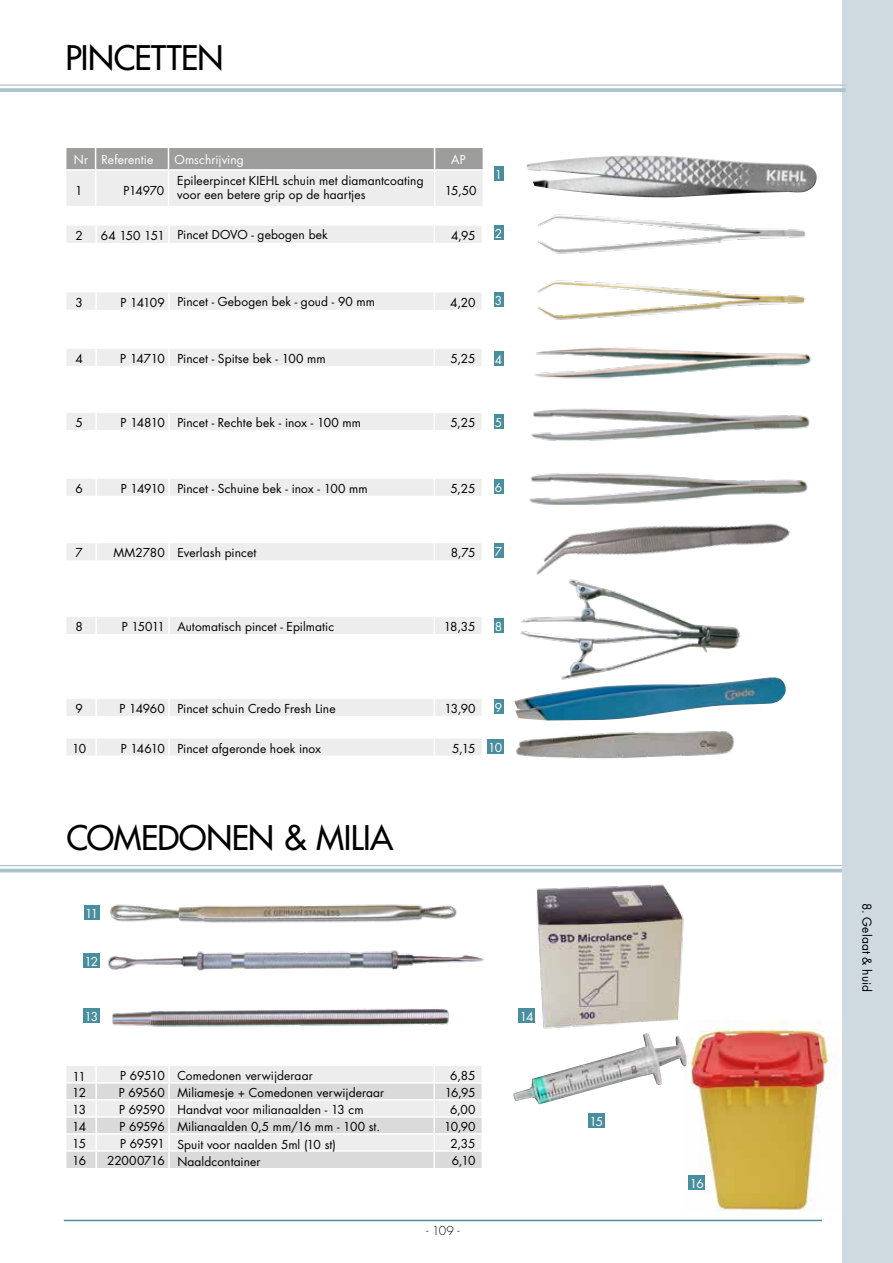
<style>
.page{position:relative;width:893px;height:1263px;background:#fff}
.page>*{position:absolute;margin:0;border:0;box-sizing:border-box;transform-origin:0 0}
.t1{font:500 33px "Futura Std";letter-spacing:-.015em;color:#000}
.t2{font:12px/17px "Futura Std";letter-spacing:.005em;color:#000}
.t3{font:12px "Futura Std";letter-spacing:.005em;color:#fff}
.t4{font:12px "Futura Std";letter-spacing:-.015em;color:#000}
.t5{font:300 12px "Futura Std";color:#000}
</style>
<div class="page">
<hr style="left:64px;top:1220px;width:758px;height:1px;background:#498e9c">
<div style="left:842px;top:0;width:51px;height:1263px;background:#cedae0"></div>
<img style="left:536px;top:884px;width:148px;height:145px">
<img style="left:687px;top:1021px;width:152px;height:190px">
<hr style="left:0;top:84px;width:846px;height:2px;background:#acc3cb">
<svg style="left:0;top:88px;width:846px;height:4px;background:#b0c6cd"></svg>
<hr style="left:0;top:865px;width:842px;height:1px;background:#acc3cb">
<hr style="left:0;top:869px;width:842px;height:3px;background:#acc3cb">
<img style="left:536px;top:504px;width:254px;height:70px">
<img style="left:531px;top:408px;width:279px;height:33px">
<img style="left:534px;top:347px;width:278px;height:32px">
<img style="left:529px;top:473px;width:279px;height:31px">
<img style="left:520px;top:574px;width:221px;height:103px">
<img style="left:537px;top:214px;width:269px;height:106px">
<img style="left:514px;top:677px;width:272px;height:41px">
<img style="left:516px;top:718px;width:218px;height:41px">
<div style="left:487px;top:739px;width:17px;height:15px;background:#498e9c"></div>
<div style="left:494px;top:699px;width:10px;height:15px;background:#498e9c"></div>
<div style="left:494px;top:618px;width:10px;height:15px;background:#498e9c"></div>
<div style="left:494px;top:543px;width:10px;height:15px;background:#498e9c"></div>
<div style="left:494px;top:479px;width:10px;height:15px;background:#498e9c"></div>
<div style="left:494px;top:414px;width:10px;height:15px;background:#498e9c"></div>
<div style="left:494px;top:351px;width:10px;height:15px;background:#498e9c"></div>
<div style="left:494px;top:292px;width:10px;height:15px;background:#498e9c"></div>
<div style="left:494px;top:225px;width:10px;height:15px;background:#498e9c"></div>
<div style="left:494px;top:166px;width:10px;height:15px;background:#498e9c"></div>
<svg style="left:66px;top:148px;width:417px;height:58px;background:#cfcfcf"></svg>
<hr style="left:95px;top:171px;width:1px;height:35px;background:#fff">
<hr style="left:168px;top:171px;width:1px;height:35px;background:#fff">
<hr style="left:434px;top:171px;width:1px;height:35px;background:#fff">
<hr style="left:66px;top:169px;width:30px;height:2px;background:#fff">
<hr style="left:96px;top:169px;width:72px;height:2px;background:#fff">
<hr style="left:168px;top:169px;width:267px;height:2px;background:#fff">
<hr style="left:435px;top:169px;width:48px;height:2px;background:#fff">
<div style="left:66px;top:293px;width:416px;height:17px;background:#ededed"></div>
<div style="left:66px;top:226px;width:416px;height:17px;background:#ededed"></div>
<div style="left:66px;top:349px;width:416px;height:17px;background:#ededed"></div>
<div style="left:66px;top:413px;width:416px;height:17px;background:#ededed"></div>
<div style="left:66px;top:479px;width:416px;height:17px;background:#ededed"></div>
<div style="left:66px;top:543px;width:416px;height:17px;background:#ededed"></div>
<div style="left:66px;top:617px;width:416px;height:17px;background:#ededed"></div>
<div style="left:66px;top:699px;width:416px;height:17px;background:#ededed"></div>
<div style="left:66px;top:739px;width:416px;height:16px;background:#ededed"></div>
<svg style="left:66px;top:1066px;width:416px;height:102px;background:#e3e3e3"></svg>
<hr style="left:66px;top:1082px;width:30px;height:2px;background:#fff">
<hr style="left:96px;top:1082px;width:73px;height:2px;background:#fff">
<hr style="left:169px;top:1082px;width:265px;height:2px;background:#fff">
<hr style="left:434px;top:1082px;width:48px;height:2px;background:#fff">
<hr style="left:66px;top:1099px;width:30px;height:2px;background:#fff">
<hr style="left:96px;top:1099px;width:73px;height:2px;background:#fff">
<hr style="left:169px;top:1099px;width:265px;height:2px;background:#fff">
<hr style="left:434px;top:1099px;width:48px;height:2px;background:#fff">
<hr style="left:66px;top:1116px;width:30px;height:2px;background:#fff">
<hr style="left:96px;top:1116px;width:73px;height:2px;background:#fff">
<hr style="left:169px;top:1116px;width:265px;height:2px;background:#fff">
<hr style="left:434px;top:1116px;width:48px;height:2px;background:#fff">
<hr style="left:66px;top:1133px;width:30px;height:2px;background:#fff">
<hr style="left:96px;top:1133px;width:73px;height:2px;background:#fff">
<hr style="left:169px;top:1133px;width:265px;height:2px;background:#fff">
<hr style="left:434px;top:1133px;width:48px;height:2px;background:#fff">
<hr style="left:66px;top:1150px;width:30px;height:2px;background:#fff">
<hr style="left:96px;top:1150px;width:73px;height:2px;background:#fff">
<hr style="left:169px;top:1150px;width:265px;height:2px;background:#fff">
<hr style="left:434px;top:1150px;width:48px;height:2px;background:#fff">
<div style="left:84px;top:905px;width:16px;height:15px;background:#498e9c"></div>
<div style="left:83px;top:953px;width:17px;height:15px;background:#498e9c"></div>
<div style="left:83px;top:1008px;width:17px;height:15px;background:#498e9c"></div>
<div style="left:518px;top:1008px;width:17px;height:15px;background:#498e9c"></div>
<div style="left:689px;top:1174px;width:16px;height:15px;background:#498e9c"></div>
<div style="left:588px;top:1113px;width:17px;height:15px;background:#498e9c"></div>
<img style="left:112px;top:1008px;width:337px;height:19px">
<img style="left:108px;top:950px;width:376px;height:21px">
<img style="left:111px;top:904px;width:346px;height:19px">
<img style="left:514px;top:1033px;width:173px;height:71px">
<img style="left:526px;top:155px;width:291px;height:43px">
<h1 class="t1" style="left:65px;top:37px;width:160px">PINCETTEN</h1>
<p class="t3" style="left:74px;top:152px;width:81px">Nr Referentie</p>
<p class="t3" style="left:174px;top:152px;width:71px">Omschrijving</p>
<p class="t3" style="left:451px;top:152px;width:16px">AP</p>
<p class="t2" style="left:177px;top:173px;width:248px;line-height:14.4px">Epileerpincet KIEHL schuin met diamantcoating voor een betere grip op de haartjes</p>
<p class="t2" style="left:75px;top:182px;width:9px">1</p>
<p class="t2" style="left:124px;top:182px;width:42px">P14970</p>
<p class="t2" style="left:445px;top:182px;width:33px">15,50</p>
<p class="t2" style="left:177px;top:226px;width:152px">Pincet DOVO - gebogen bek</p>
<p class="t2" style="left:75px;top:227px;width:9px">2</p>
<p class="t2" style="left:101px;top:227px;width:65px">64 150 151</p>
<p class="t2" style="left:451px;top:227px;width:26px">4,95</p>
<p class="t3" style="left:495px;top:167px;width:9px">1</p>
<p class="t3" style="left:495px;top:226px;width:9px">2</p>
<p class="t2" style="left:177px;top:293px;width:199px">Pincet - Gebogen bek - goud - 90 mm</p>
<p class="t2" style="left:75px;top:294px;width:9px">3</p>
<p class="t2" style="left:121px;top:294px;width:46px">P 14109</p>
<p class="t2" style="left:450px;top:294px;width:27px">4,20</p>
<p class="t3" style="left:495px;top:293px;width:9px">3</p>
<p class="t2" style="left:177px;top:350px;width:150px">Pincet - Spitse bek - 100 mm</p>
<p class="t2" style="left:75px;top:350px;width:9px">4</p>
<p class="t2" style="left:120px;top:350px;width:46px">P 14710</p>
<p class="t2" style="left:450px;top:350px;width:27px">5,25</p>
<p class="t3" style="left:495px;top:352px;width:9px">4</p>
<p class="t2" style="left:177px;top:414px;width:185px">Pincet - Rechte bek - inox - 100 mm</p>
<p class="t2" style="left:75px;top:414px;width:9px">5</p>
<p class="t2" style="left:121px;top:414px;width:46px">P 14810</p>
<p class="t2" style="left:450px;top:414px;width:27px">5,25</p>
<p class="t3" style="left:495px;top:415px;width:9px">5</p>
<p class="t2" style="left:177px;top:480px;width:192px">Pincet - Schuine bek - inox - 100 mm</p>
<p class="t2" style="left:75px;top:480px;width:9px">6</p>
<p class="t2" style="left:121px;top:480px;width:46px">P 14910</p>
<p class="t2" style="left:450px;top:480px;width:27px">5,25</p>
<p class="t3" style="left:495px;top:480px;width:9px">6</p>
<p class="t2" style="left:177px;top:545px;width:81px">Everlash pincet</p>
<p class="t2" style="left:75px;top:545px;width:9px">7</p>
<p class="t2" style="left:113px;top:545px;width:53px">MM2780</p>
<p class="t2" style="left:451px;top:545px;width:26px">8,75</p>
<p class="t3" style="left:495px;top:544px;width:9px">7</p>
<p class="t2" style="left:177px;top:618px;width:158px">Automatisch pincet - Epilmatic</p>
<p class="t2" style="left:75px;top:618px;width:9px">8</p>
<p class="t2" style="left:122px;top:618px;width:45px">P 15011</p>
<p class="t2" style="left:444px;top:618px;width:33px">18,35</p>
<p class="t3" style="left:495px;top:619px;width:9px">8</p>
<p class="t2" style="left:177px;top:700px;width:160px">Pincet schuin Credo Fresh Line</p>
<p class="t2" style="left:177px;top:740px;width:145px">Pincet afgeronde hoek inox</p>
<p class="t2" style="left:75px;top:700px;width:9px">9</p>
<p class="t2" style="left:119px;top:700px;width:47px">P 14960</p>
<p class="t2" style="left:444px;top:700px;width:33px">13,90</p>
<p class="t2" style="left:72px;top:740px;width:16px">10</p>
<p class="t2" style="left:121px;top:740px;width:46px">P 14610</p>
<p class="t2" style="left:452px;top:740px;width:25px">5,15</p>
<p class="t3" style="left:495px;top:700px;width:9px">9</p>
<p class="t3" style="left:488px;top:740px;width:16px">10</p>
<h1 class="t1" style="left:66px;top:817px;width:329px">COMEDONEN &amp; MILIA</h1>
<p class="t3" style="left:85px;top:906px;width:15px">11</p>
<p class="t3" style="left:85px;top:954px;width:15px">12</p>
<p class="t3" style="left:84px;top:1009px;width:15px">13</p>
<p class="t3" style="left:520px;top:1009px;width:15px">14</p>
<p class="t2" style="left:177px;top:1067px;width:208px">Comedonen verwijderaar<br>Miliamesje + Comedonen verwijderaar<br>Handvat voor milianaalden - 13 cm<br>Milianaalden 0,5 mm/16 mm - 100 st.</p>
<p class="t2" style="left:177px;top:1136px;width:160px">Spuit voor naalden 5ml (10 st)<br>Naaldcontainer</p>
<p class="t2" style="left:73px;top:1068px;width:15px">11</p>
<p class="t2" style="left:120px;top:1067px;width:46px">P 69510</p>
<p class="t2" style="left:450px;top:1067px;width:27px">6,85</p>
<p class="t2" style="left:72px;top:1084px;width:15px">12</p>
<p class="t2" style="left:119px;top:1084px;width:47px">P 69560</p>
<p class="t2" style="left:445px;top:1084px;width:32px">16,95</p>
<p class="t2" style="left:72px;top:1101px;width:15px">13</p>
<p class="t2" style="left:119px;top:1101px;width:47px">P 69590</p>
<p class="t2" style="left:450px;top:1101px;width:27px">6,00</p>
<p class="t2" style="left:72px;top:1118px;width:15px">14</p>
<p class="t2" style="left:119px;top:1118px;width:47px">P 69596</p>
<p class="t2" style="left:444px;top:1118px;width:33px">10,90</p>
<p class="t2" style="left:72px;top:1135px;width:15px">15</p>
<p class="t2" style="left:120px;top:1135px;width:46px">P 69591</p>
<p class="t2" style="left:450px;top:1135px;width:27px">2,35</p>
<p class="t2" style="left:72px;top:1152px;width:15px">16</p>
<p class="t4" style="left:107px;top:1153px;width:59px">22000716</p>
<p class="t2" style="left:452px;top:1152px;width:25px">6,10</p>
<p class="t5" style="left:426px;top:1224px;width:35px">- 109 -</p>
<p class="t3" style="left:589px;top:1113px;width:15px">15</p>
<p class="t3" style="left:690px;top:1175px;width:15px">16</p>
<p class="t2" style="left:875px;top:903px;width:91px;rotate:90deg">8. Gelaat &amp; huid</p>
</div>
